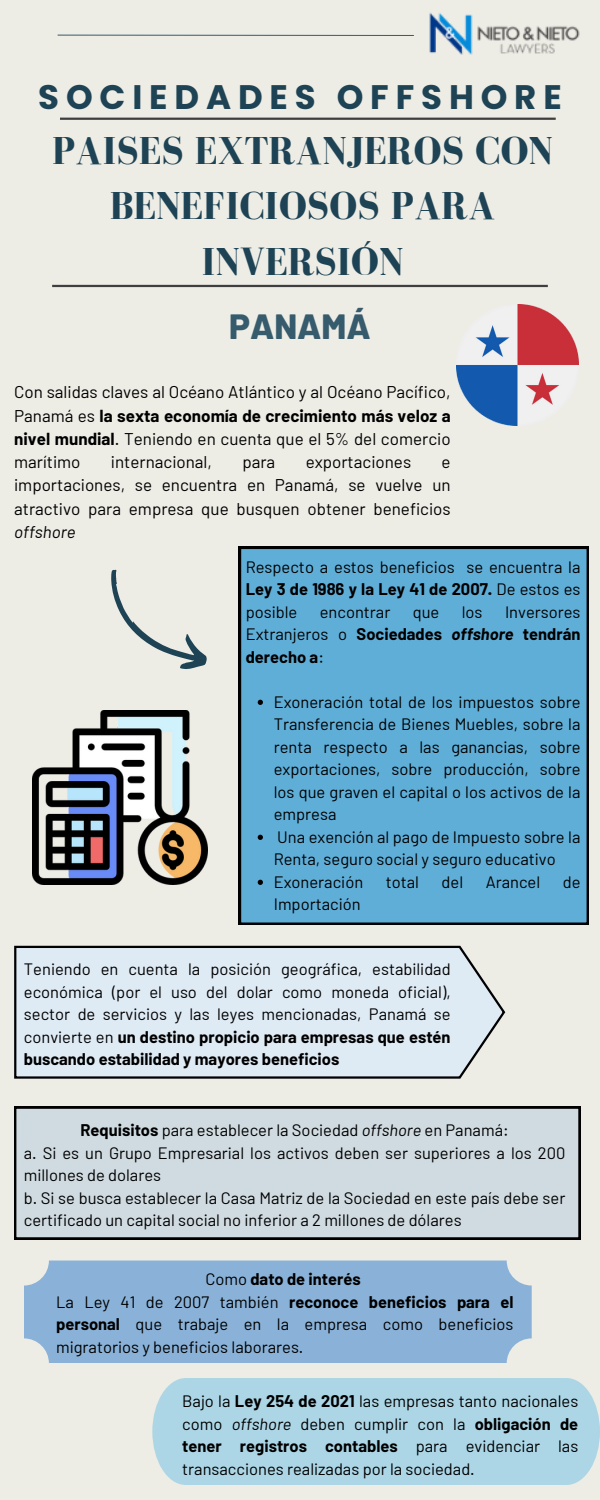
<style>
.page{position:relative;width:600px;height:1500px;background:#edece5}
.page>*{position:absolute;margin:0;border:0;box-sizing:border-box;transform-origin:0 0}
.t1{font:700 40px/55.5px "Bodoni FLF";color:#1d4355;text-align:center}
.t2{font:800 35px "Barlow";color:#365b6d}
.t3{font:700 34px "Poppins";letter-spacing:.2em;color:#1d4355}
.t4{font:17px/23.2px "Barlow";color:#000;text-align:justify}
.t5{font:16.5px/22.5px "Barlow";color:#000;text-align:justify}
.t6{font:700 16.5px/22.5px "Barlow";color:#000;text-align:justify}
.s1{font-weight:700}
.s2{font-style:italic}
.s3{font-weight:400}
</style>
<div class="page">
<hr style="left:52px;top:285px;width:496px;height:2px;background:#3f3f3f">
<img style="left:429px;top:13px;width:151px;height:42px">
<svg style="left:57px;top:34px;width:357px;height:2px"></svg>
<hr style="left:60px;top:118px;width:496px;height:2px;background:#3f3f3f">
<img style="left:457px;top:304px;width:121px;height:122px">
<div style="left:239px;top:547px;width:349px;height:378px;background:#5faed8"></div>
<div style="left:152px;top:1378px;width:448px;height:107px;background:#acd6e6"></div>
<div style="left:14px;top:1107px;width:566px;height:132px;background:#d0dbe1"></div>
<svg style="left:111px;top:569px;width:96px;height:100px"></svg>
<svg style="left:14px;top:946px;width:491px;height:133px"></svg>
<div style="left:24px;top:1261px;width:508px;height:102px;background:#8ab2d8;border-radius:25px"></div>
<img style="left:32px;top:710px;width:175px;height:175px">
<svg style="left:258px;top:700px;width:5px;height:5px"></svg>
<svg style="left:258px;top:835px;width:5px;height:5px"></svg>
<svg style="left:258px;top:880px;width:5px;height:5px"></svg>
<p class="t3" style="left:38px;top:73px;width:525px">SOCIEDADES OFFSHORE</p>
<p class="t1" style="left:52px;top:122px;width:502px">PAISES EXTRANJEROS CON<br>BENEFICIOSOS PARA<br>INVERSIÓN</p>
<p class="t2" style="left:229px;top:304px;width:143px">PANAMÁ</p>
<p class="t4" style="left:14px;top:380px;width:438px">Con salidas claves al Océano Atlántico y al Océano Pacífico, Panamá es <span class="s1">la sexta economía de crecimiento más veloz a nivel mundial</span>. Teniendo en cuenta que el 5% del comercio marítimo</p>
<p class="t4" style="left:111px;top:450px;width:103px">internacional,</p>
<p class="t4" style="left:242px;top:450px;width:34px">para</p>
<p class="t4" style="left:306px;top:450px;width:107px">exportaciones</p>
<p class="t4" style="left:14px;top:450px;width:438px;text-indent:427px">e importaciones, se encuentra en Panamá, se vuelve un atractivo para empresa que busquen obtener beneficios <span class="s2">offshore</span></p>
<p class="t5" style="left:246px;top:555px;width:336px">Respecto a estos beneficios se encuentra la <span class="s1">Ley 3 de 1986 y la Ley 41 de 2007.</span> De estos es posible</p>
<p class="t6" style="left:246px;top:600px;width:336px;text-indent:259px"><span class="s3">Inversores Extranjeros o</span> Sociedades <span class="s2">offshore</span> tendrán derecho a<span class="s3">:</span></p>
<p class="t5" style="left:320px;top:600px;width:72px">encontrar</p>
<p class="t5" style="left:413px;top:600px;width:28px">que</p>
<p class="t5" style="left:462px;top:600px;width:22px">los</p>
<p class="t5" style="left:274px;top:690px;width:308px">Exoneración total de los impuestos sobre Transferencia de Bienes Muebles, sobre la renta respecto a las ganancias, sobre exportaciones, sobre producción, sobre los que graven el capital o los activos de la empresa</p>
<p class="t5" style="left:274px;top:825px;width:308px">Una exención al pago de Impuesto sobre la<br>Renta, seguro social y seguro educativo</p>
<p class="t5" style="left:274px;top:870px;width:91px">Exoneración</p>
<p class="t5" style="left:386px;top:870px;width:35px">total</p>
<p class="t5" style="left:442px;top:870px;width:23px">del</p>
<p class="t5" style="left:486px;top:870px;width:56px">Arancel</p>
<p class="t5" style="left:563px;top:870px;width:19px">de</p>
<p class="t5" style="left:274px;top:893px;width:88px">Importación</p>
<p class="t5" style="left:24px;top:957px;width:428px">Teniendo en cuenta la posición geográfica, estabilidad económica (por el uso del dolar como moneda oficial), sector de servicios y las leyes mencionadas, Panamá se convierte en <span class="s1">un destino propicio para empresas que estén buscando estabilidad y mayores beneficios</span></p>
<p class="t5" style="left:80px;top:1118px;width:430px"><span class="s1">Requisitos</span> para establecer la Sociedad <span class="s2">offshore</span> en Panamá:</p>
<p class="t5" style="left:24px;top:1141px;width:543px">a. Si es un Grupo Empresarial los activos deben ser superiores a los 200 millones de dolares</p>
<p class="t5" style="left:24px;top:1186px;width:543px">b. Si se busca establecer la Casa Matriz de la Sociedad en este país debe ser certificado un capital social no inferior a 2 millones de dólares</p>
<p class="t6" style="left:205px;top:1267px;width:157px"><span class="s3">Como</span> dato de interés</p>
<p class="t5" style="left:56px;top:1290px;width:459px">La Ley 41 de 2007 también <span class="s1">reconoce beneficios para el personal</span> que trabaje en la empresa como beneficios migratorios y beneficios laborares.</p>
<p class="t5" style="left:182px;top:1389px;width:398px">Bajo la <span class="s1">Ley 254 de 2021</span> las empresas tanto nacionales como <span class="s2">offshore</span> deben cumplir con la <span class="s1">obligación de tener registros contables</span> para evidenciar las transacciones realizadas por la sociedad.</p>
</div>
